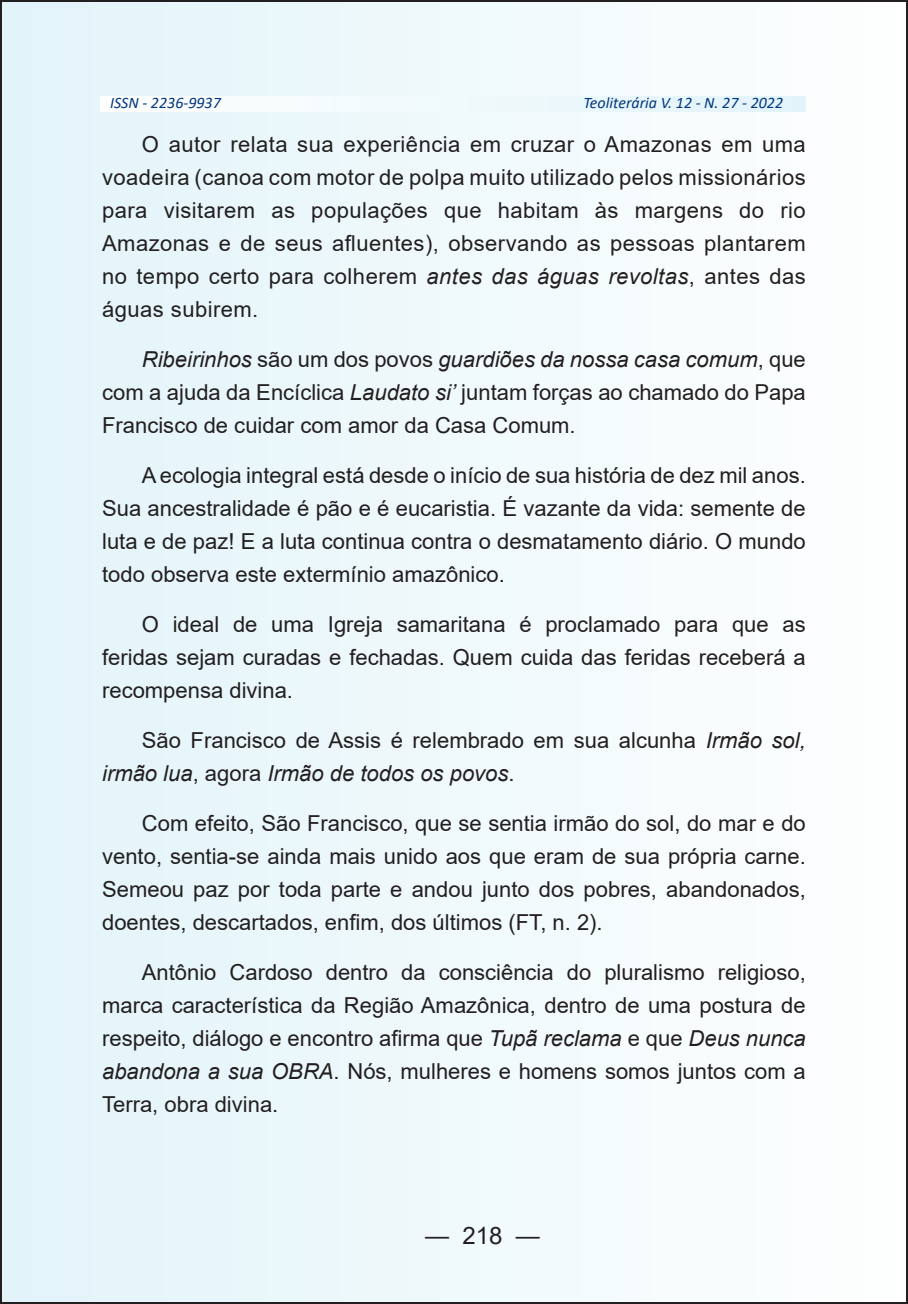
<style>
.page{position:relative;width:908px;height:1304px;background:#fff}
.page>*{position:absolute;margin:0;border:0;box-sizing:border-box;transform-origin:0 0}
.t1{font:24px "Arial";color:#231f20}
.t2{font:22px/33px "Arial";color:#231f20;text-align:justify}
.t3{font:italic 16px "Calibri";color:#003882}
.s1{font-style:italic}
</style>
<div class="page">
<div style="left:1px;top:1px;width:905px;height:1302px;background:linear-gradient(to right,#e2f4fa,#fefefe)"></div>
<svg style="left:100px;top:96px;width:705px;height:15px"></svg>
<p class="t3" style="left:110px;top:92px;width:112px">ISSN - 2236-9937</p>
<p class="t3" style="left:583px;top:92px;width:201px">Teoliterária V. 12 - N. 27 - 2022</p>
<p class="t2" style="left:102px;top:128px;width:704px;text-indent:40px">O autor relata sua experiência em cruzar o Amazonas em uma voadeira (canoa com motor de polpa muito utilizado pelos missionários para visitarem as populações que habitam às margens do rio Amazonas e de seus afluentes), observando as pessoas plantarem no tempo certo para colherem <span class="s1">antes das águas revoltas</span>, antes das águas subirem.</p>
<p class="t2" style="left:102px;top:343px;width:704px;text-indent:40px"><span class="s1">Ribeirinhos</span> são um dos povos <span class="s1">guardiões da nossa casa comum</span>, que com a ajuda da Encíclica <span class="s1">Laudato si’</span> juntam forças ao chamado do Papa Francisco de cuidar com amor da Casa Comum.</p>
<p class="t2" style="left:102px;top:459px;width:704px;text-indent:40px">A ecologia integral está desde o início de sua história de dez mil anos.<br>Sua ancestralidade é pão e é eucaristia. É vazante da vida: semente de luta e de paz! E a luta continua contra o desmatamento diário. O mundo todo observa este extermínio amazônico.</p>
<p class="t2" style="left:102px;top:608px;width:704px;text-indent:40px">O ideal de uma Igreja samaritana é proclamado para que as feridas sejam curadas e fechadas. Quem cuida das feridas receberá a recompensa divina.</p>
<p class="t2" style="left:102px;top:724px;width:704px;text-indent:40px">São Francisco de Assis é relembrado em sua alcunha <span class="s1">Irmão sol, irmão lua</span>, agora <span class="s1">Irmão de todos os povos</span>.</p>
<p class="t2" style="left:102px;top:807px;width:704px;text-indent:40px">Com efeito, São Francisco, que se sentia irmão do sol, do mar e do vento, sentia-se ainda mais unido aos que eram de sua própria carne.<br>Semeou paz por toda parte e andou junto dos pobres, abandonados, doentes, descartados, enfim, dos últimos (FT, n. 2).</p>
<p class="t2" style="left:102px;top:956px;width:704px;text-indent:40px">Antônio Cardoso dentro da consciência do pluralismo religioso, marca característica da Região Amazônica, dentro de uma postura de respeito, diálogo e encontro afirma que <span class="s1">Tupã reclama</span> e que <span class="s1">Deus nunca abandona a sua OBRA</span>. Nós, mulheres e homens somos juntos com a Terra, obra divina.</p>
<p class="t1" style="left:425px;top:1218px;width:116px">— 218 —</p>
</div>
